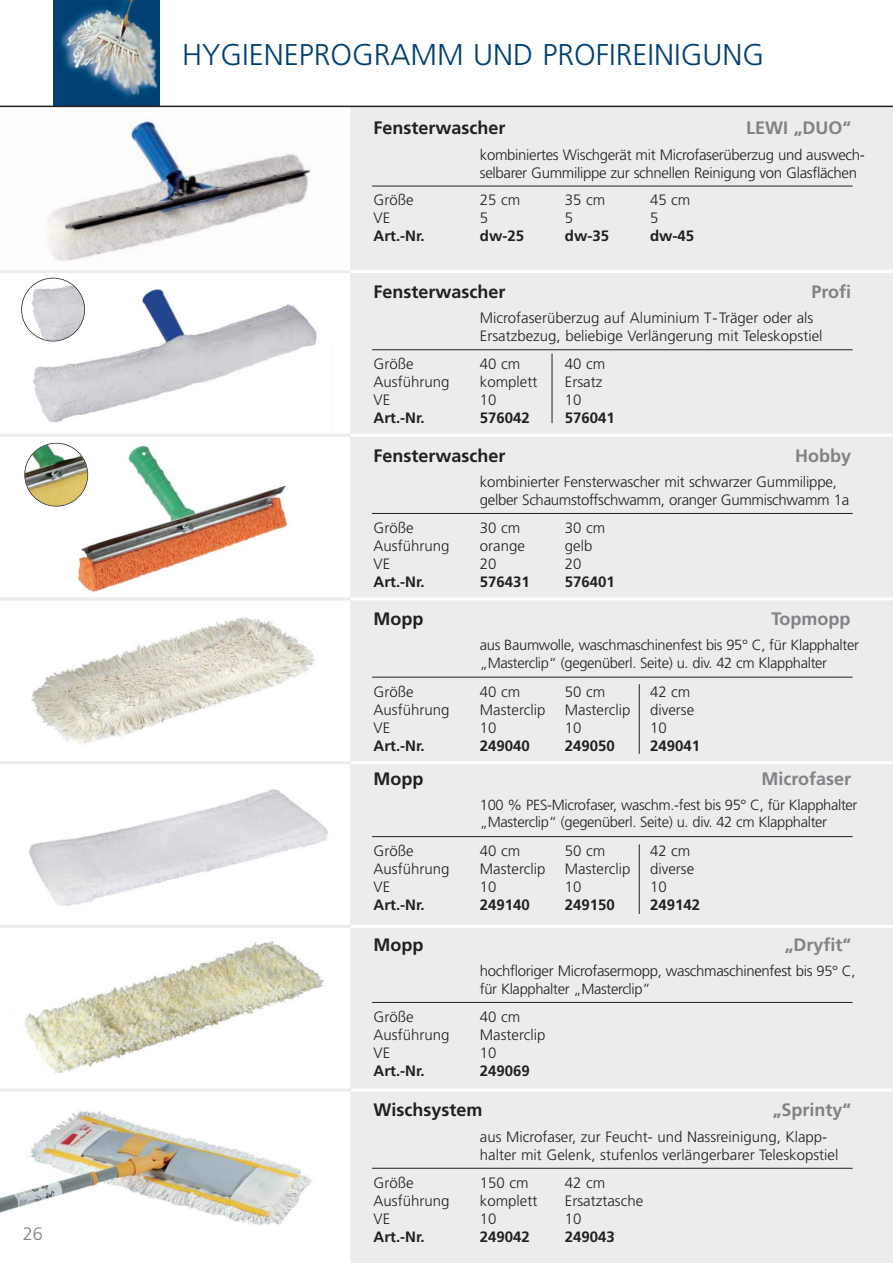
<style>
.page{position:relative;width:893px;height:1263px;background:#fff}
.page>*{position:absolute;margin:0;border:0;box-sizing:border-box;transform-origin:0 0}
.t1{font:300 30px "Frutiger LT";color:#004071}
.t2{font:700 18px "Frutiger LT";color:#231f20}
.t3{font:700 18px "Frutiger LT";color:#808285}
.t4{font:300 18px "Frutiger LT";color:#808285}
.t5{font:300 15px/18px "Frutiger LT";color:#231f20}
.t6{font:300 15px/18px "Frutiger LT";letter-spacing:-.02em;color:#231f20}
.t7{font:700 15px "Frutiger LT";color:#231f20}
.t8{font:300 14.7px/17.7px "Frutiger LT";letter-spacing:-.02em;color:#231f20}
.s1{font-size:14.7px}
</style>
<div class="page">
<img style="left:46px;top:119px;width:265px;height:142px">
<img style="left:21px;top:277px;width:296px;height:146px">
<img style="left:26px;top:442px;width:262px;height:150px">
<img style="left:31px;top:616px;width:284px;height:128px">
<img style="left:29px;top:789px;width:299px;height:117px">
<img style="left:0;top:1092px;width:351px;height:160px">
<img style="left:24px;top:941px;width:300px;height:132px">
<div style="left:351px;top:106px;width:542px;height:1157px;background:#ebecec"></div>
<hr style="left:0;top:270px;width:351px;height:3px;background:#ebecec">
<hr style="left:351px;top:270px;width:542px;height:3px;background:#fff">
<hr style="left:0;top:434px;width:351px;height:3px;background:#ebecec">
<hr style="left:351px;top:434px;width:542px;height:3px;background:#fff">
<hr style="left:0;top:597px;width:351px;height:3px;background:#ebecec">
<hr style="left:351px;top:597px;width:542px;height:3px;background:#fff">
<hr style="left:0;top:761px;width:351px;height:3px;background:#ebecec">
<hr style="left:351px;top:761px;width:542px;height:3px;background:#fff">
<hr style="left:0;top:925px;width:351px;height:3px;background:#ebecec">
<hr style="left:351px;top:925px;width:542px;height:3px;background:#fff">
<hr style="left:0;top:1089px;width:351px;height:3px;background:#ebecec">
<hr style="left:351px;top:1089px;width:542px;height:3px;background:#fff">
<img style="left:53px;top:0;width:106px;height:106px">
<hr style="left:372px;top:349px;width:480px;height:1px;background:#231f20">
<hr style="left:372px;top:513px;width:480px;height:1px;background:#231f20">
<hr style="left:372px;top:677px;width:480px;height:1px;background:#231f20">
<hr style="left:372px;top:836px;width:480px;height:1px;background:#231f20">
<hr style="left:372px;top:1168px;width:480px;height:1px;background:#231f20">
<hr style="left:372px;top:1002px;width:480px;height:1px;background:#231f20">
<img style="left:25px;top:444px;width:62px;height:62px;border-radius:50%">
<div style="left:24px;top:443px;width:64px;height:64px;border:2px solid #231f20;border-radius:50%"></div>
<img style="left:22px;top:278px;width:62px;height:63px;border-radius:50%">
<div style="left:21px;top:278px;width:64px;height:63px;border:2px solid #231f20;border-radius:50%"></div>
<hr style="left:552px;top:354px;width:1px;height:69px;background:#231f20">
<hr style="left:639px;top:684px;width:1px;height:70px;background:#231f20">
<hr style="left:639px;top:844px;width:1px;height:70px;background:#231f20">
<hr style="left:0;top:106px;width:893px;height:1px;background:#231f20">
<hr style="left:372px;top:186px;width:480px;height:1px;background:#231f20">
<p class="t4" style="left:23px;top:1226px;width:22px">26</p>
<h1 class="t1" style="left:182px;top:43px;width:583px">HYGIENEPROGRAMM UND PROFIREINIGUNG</h1>
<p class="t2" style="left:374px;top:121px;width:134px">Fensterwascher</p>
<p class="t6" style="left:480px;top:147px;width:386px">kombiniertes Wischgerät mit Microfaserüberzug und auswech&shy;selbarer Gummilippe zur schnellen Reinigung von Glasflächen</p>
<p class="t5" style="left:374px;top:192px;width:42px">Größe</p>
<p class="t5" style="left:480px;top:192px;width:42px">25 cm</p>
<p class="t5" style="left:565px;top:192px;width:42px">35 cm</p>
<p class="t5" style="left:650px;top:192px;width:42px">45 cm</p>
<p class="t5" style="left:374px;top:210px;width:18px">VE</p>
<p class="t5" style="left:480px;top:210px;width:10px">5</p>
<p class="t5" style="left:565px;top:210px;width:10px">5</p>
<p class="t5" style="left:650px;top:210px;width:10px">5</p>
<p class="t7" style="left:374px;top:230px;width:53px">Art.-Nr.</p>
<p class="t7" style="left:480px;top:230px;width:46px">dw-25</p>
<p class="t7" style="left:565px;top:230px;width:46px">dw-35</p>
<p class="t7" style="left:650px;top:230px;width:46px">dw-45</p>
<p class="t3" style="left:746px;top:121px;width:106px">LEWI „DUO“</p>
<p class="t3" style="left:811px;top:284px;width:41px">Profi</p>
<p class="t2" style="left:374px;top:284px;width:134px">Fensterwascher</p>
<p class="t5" style="left:480px;top:310px;width:344px">Micro faser überzug auf Aluminium T-Träger oder als<br>Ersatzbezug, beliebige Verlängerung mit Teleskopstiel</p>
<p class="t5" style="left:374px;top:356px;width:42px">Größe</p>
<p class="t5" style="left:480px;top:356px;width:42px">40 cm</p>
<p class="t5" style="left:565px;top:356px;width:42px">40 cm</p>
<p class="t5" style="left:374px;top:374px;width:77px">Ausführung</p>
<p class="t5" style="left:480px;top:374px;width:59px">komplett</p>
<p class="t5" style="left:565px;top:374px;width:39px">Ersatz</p>
<p class="t5" style="left:374px;top:392px;width:18px">VE</p>
<p class="t5" style="left:480px;top:392px;width:18px">10</p>
<p class="t5" style="left:565px;top:392px;width:18px">10</p>
<p class="t7" style="left:374px;top:412px;width:53px">Art.-Nr.</p>
<p class="t7" style="left:480px;top:412px;width:52px">576042</p>
<p class="t7" style="left:565px;top:412px;width:52px">576041</p>
<p class="t2" style="left:374px;top:448px;width:134px">Fensterwascher</p>
<p class="t3" style="left:795px;top:448px;width:57px">Hobby</p>
<p class="t5" style="left:480px;top:474px;width:371px">kombinierter Fensterwascher mit schwarzer Gummilippe, gelber Schaumstoffschwamm, oranger Gummischwamm 1a</p>
<p class="t5" style="left:374px;top:520px;width:42px">Größe</p>
<p class="t5" style="left:480px;top:520px;width:42px">30 cm</p>
<p class="t5" style="left:565px;top:520px;width:42px">30 cm</p>
<p class="t5" style="left:374px;top:538px;width:77px">Ausführung</p>
<p class="t5" style="left:480px;top:538px;width:47px">orange</p>
<p class="t5" style="left:565px;top:538px;width:29px">gelb</p>
<p class="t5" style="left:374px;top:556px;width:18px">VE</p>
<p class="t5" style="left:480px;top:556px;width:18px">20</p>
<p class="t5" style="left:565px;top:556px;width:18px">20</p>
<p class="t7" style="left:374px;top:576px;width:53px">Art.-Nr.</p>
<p class="t7" style="left:480px;top:576px;width:52px">576431</p>
<p class="t7" style="left:565px;top:576px;width:52px">576401</p>
<p class="t2" style="left:374px;top:612px;width:51px">Mopp</p>
<p class="t8" style="left:480px;top:638px;width:381px">aus Baumwolle, wasch maschinenfest bis 95° C, für Klapphalter „Masterclip“ (gegenüberl. Seite) u. div. 42 cm Klapphalter</p>
<p class="t5" style="left:374px;top:684px;width:42px">Größe</p>
<p class="t5" style="left:480px;top:684px;width:42px">40 cm</p>
<p class="t5" style="left:565px;top:684px;width:42px">50 cm</p>
<p class="t5" style="left:650px;top:684px;width:42px">42 cm</p>
<p class="t5" style="left:374px;top:702px;width:77px">Ausführung</p>
<p class="t5" style="left:480px;top:702px;width:67px">Masterclip</p>
<p class="t5" style="left:565px;top:702px;width:67px">Masterclip</p>
<p class="t5" style="left:650px;top:702px;width:46px">diverse</p>
<p class="t5" style="left:374px;top:720px;width:18px">VE</p>
<p class="t5" style="left:480px;top:720px;width:18px">10</p>
<p class="t5" style="left:565px;top:720px;width:18px">10</p>
<p class="t5" style="left:650px;top:720px;width:18px">10</p>
<p class="t7" style="left:374px;top:739px;width:53px">Art.-Nr.</p>
<p class="t7" style="left:480px;top:739px;width:52px">249040</p>
<p class="t7" style="left:565px;top:739px;width:52px">249050</p>
<p class="t7" style="left:650px;top:739px;width:52px">249041</p>
<p class="t2" style="left:374px;top:771px;width:51px">Mopp</p>
<p class="t8" style="left:480px;top:797px;width:379px">100 % PES-Microfaser, wasch m.-fest bis 95° C, für Klapphalter „Masterclip“ (gegenüberl. Seite) u. div. 42 cm Klapphalter</p>
<p class="t5" style="left:374px;top:843px;width:42px">Größe</p>
<p class="t5" style="left:480px;top:843px;width:42px">40 cm</p>
<p class="t5" style="left:565px;top:843px;width:42px">50 cm</p>
<p class="t5" style="left:650px;top:843px;width:42px">42 cm</p>
<p class="t5" style="left:374px;top:861px;width:77px">Ausführung</p>
<p class="t5" style="left:480px;top:861px;width:67px">Masterclip</p>
<p class="t5" style="left:565px;top:861px;width:67px">Masterclip</p>
<p class="t5" style="left:650px;top:861px;width:46px">diverse</p>
<p class="t5" style="left:374px;top:879px;width:18px">VE</p>
<p class="t5" style="left:480px;top:879px;width:18px">10</p>
<p class="t5" style="left:565px;top:879px;width:18px">10</p>
<p class="t5" style="left:650px;top:879px;width:18px">10</p>
<p class="t7" style="left:374px;top:899px;width:53px">Art.-Nr.</p>
<p class="t7" style="left:480px;top:899px;width:52px">249140</p>
<p class="t7" style="left:565px;top:899px;width:52px">249150</p>
<p class="t7" style="left:650px;top:899px;width:52px">249142</p>
<p class="t3" style="left:771px;top:612px;width:81px">Topmopp</p>
<p class="t3" style="left:761px;top:771px;width:91px">Microfaser</p>
<p class="t2" style="left:374px;top:937px;width:51px">Mopp</p>
<p class="t3" style="left:785px;top:937px;width:68px">„Dryfit“</p>
<p class="t6" style="left:480px;top:963px;width:377px">hochfloriger Microfasermopp, waschmaschinenfest bis <span class="s1">95° C,</span></p>
<p class="t8" style="left:480px;top:981px;width:172px">für Klapphalter „Masterclip”</p>
<p class="t5" style="left:374px;top:1009px;width:42px">Größe</p>
<p class="t5" style="left:480px;top:1009px;width:42px">40 cm</p>
<p class="t5" style="left:374px;top:1027px;width:77px">Ausführung</p>
<p class="t5" style="left:480px;top:1027px;width:67px">Masterclip</p>
<p class="t5" style="left:374px;top:1045px;width:18px">VE</p>
<p class="t5" style="left:480px;top:1045px;width:18px">10</p>
<p class="t7" style="left:374px;top:1065px;width:53px">Art.-Nr.</p>
<p class="t7" style="left:480px;top:1065px;width:52px">249069</p>
<p class="t2" style="left:374px;top:1103px;width:110px">Wischsystem</p>
<p class="t5" style="left:480px;top:1129px;width:360px">aus Microfaser, zur Feucht- und Nassreinigung, Klapp&shy;halter mit Gelenk, stufenlos verlängerbarer Teleskopstiel</p>
<p class="t5" style="left:374px;top:1175px;width:42px">Größe</p>
<p class="t5" style="left:480px;top:1175px;width:50px">150 cm</p>
<p class="t5" style="left:565px;top:1175px;width:42px">42 cm</p>
<p class="t5" style="left:374px;top:1193px;width:77px">Ausführung</p>
<p class="t5" style="left:480px;top:1193px;width:59px">komplett</p>
<p class="t5" style="left:565px;top:1193px;width:80px">Ersatztasche</p>
<p class="t5" style="left:374px;top:1211px;width:18px">VE</p>
<p class="t5" style="left:480px;top:1211px;width:18px">10</p>
<p class="t5" style="left:565px;top:1211px;width:18px">10</p>
<p class="t7" style="left:374px;top:1230px;width:53px">Art.-Nr.</p>
<p class="t7" style="left:480px;top:1230px;width:52px">249042</p>
<p class="t7" style="left:565px;top:1230px;width:52px">249043</p>
<p class="t3" style="left:773px;top:1103px;width:80px">„Sprinty“</p>
</div>
